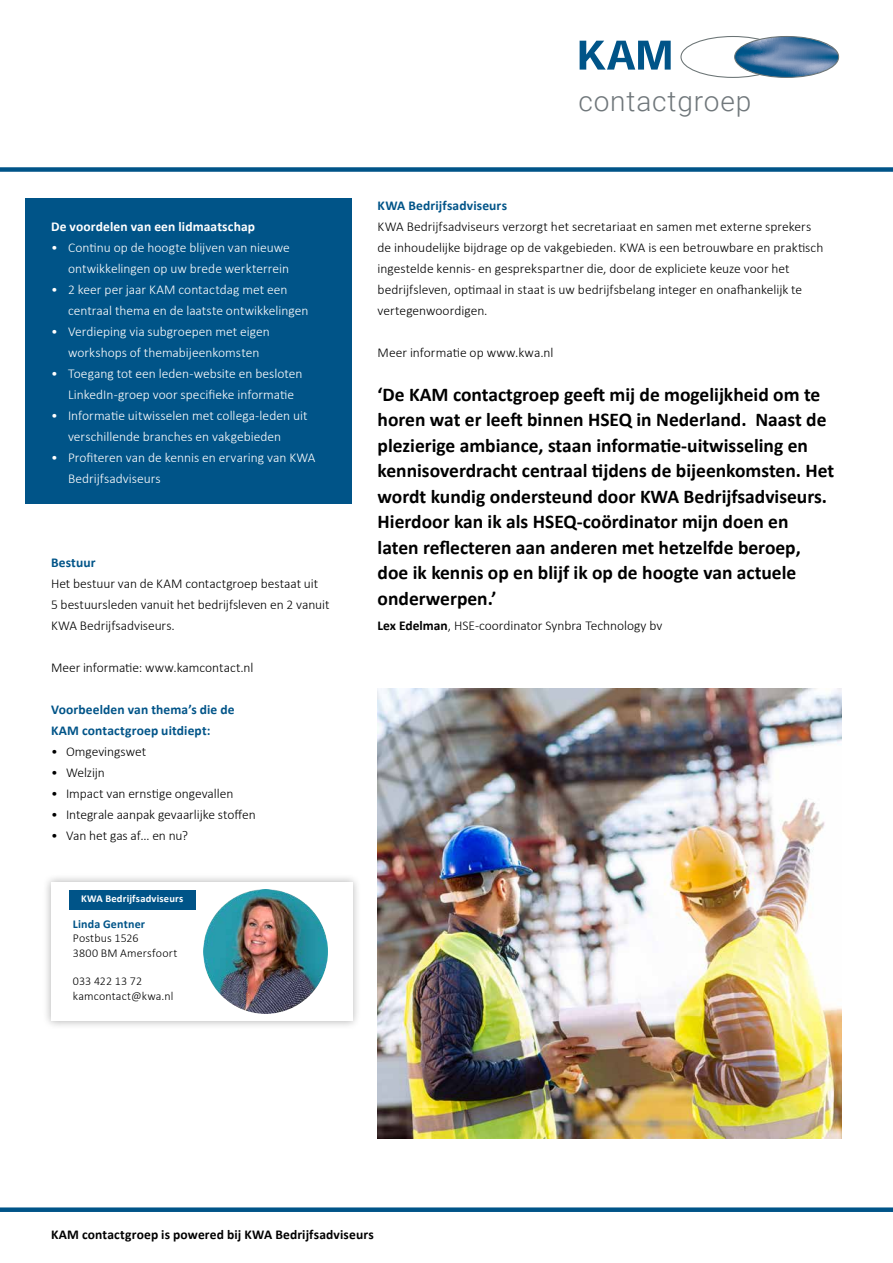
<style>
.page{position:relative;width:893px;height:1263px;background:#fff}
.page>*{position:absolute;margin:0;border:0;box-sizing:border-box;transform-origin:0 0}
.t1{font:300 28.05px "Roboto";letter-spacing:.03em;color:#70777b}
.t2{font:700 19.5px/25.5px "Calibri";color:#000}
.t3{font:300 13.5px/21px "Calibri";color:#000}
.t4{font:300 13.5px/21px "Calibri";color:#fff}
.t5{font:700 13.5px/21px "Calibri";letter-spacing:.01em;color:#005488}
.t6{font:700 13.5px "Calibri";letter-spacing:.01em;color:#000}
.t7{font:700 13.5px "Calibri";letter-spacing:.01em;color:#fff}
.t8{font:300 12px/14.4px "Calibri";letter-spacing:.015em;color:#000}
.t9{font:700 12px "Calibri";letter-spacing:.015em;color:#005488}
.t10{font:700 10.5px "Calibri";letter-spacing:.02em;color:#fff}
.s1{font-weight:700}
</style>
<div class="page">
<div style="left:26px;top:198px;width:326px;height:306px;background:#005488"></div>
<div style="left:0;top:167px;width:893px;height:5px;background:#005488"></div>
<div style="left:0;top:1207px;width:893px;height:5px;background:#005488"></div>
<div style="left:42px;top:873px;width:319px;height:156px;background:#000;opacity:.3"></div>
<div style="left:51px;top:882px;width:301px;height:139px;background:#fff"></div>
<img style="left:203px;top:889px;width:125px;height:125px;border-radius:62px">
<div style="left:69px;top:890px;width:127px;height:20px;background:#005488"></div>
<img style="left:378px;top:689px;width:464px;height:450px">
<div style="left:680px;top:36px;width:105px;height:42px;border:1px solid #6b7475;border-radius:50%"></div>
<svg style="left:735px;top:36px;width:104px;height:41px"></svg>
<div style="left:734px;top:36px;width:105px;height:42px;border:1px solid #6b7475;border-radius:50%"></div>
<svg style="left:580px;top:41px;width:91px;height:29px"></svg>
<p class="t7" style="left:51px;top:217px;width:206px">De voordelen van een lidmaatschap</p>
<p class="t4" style="left:51px;top:237px;width:240px;text-align:right">• Continu op de hoogte blijven van nieuwe ontwikkelingen op uw brede werkterrein</p>
<p class="t4" style="left:68px;top:279px;width:242px;text-indent:-17px">• 2 keer per jaar KAM contactdag met een centraal thema en de laatste ontwikkelingen</p>
<p class="t4" style="left:51px;top:321px;width:220px;text-align:center">• Verdieping via subgroepen met eigen workshops of themabijeenkomsten</p>
<p class="t4" style="left:68px;top:363px;width:236px;text-indent:-17px">• Toegang tot een leden-website en besloten<br>LinkedIn-groep voor specifieke informatie</p>
<p class="t4" style="left:68px;top:405px;width:241px;text-indent:-17px">• Informatie uitwisselen met collega-leden uit verschillende branches en vakgebieden</p>
<p class="t4" style="left:68px;top:447px;width:249px;text-indent:-17px">• Profiteren van de kennis en ervaring van KWA<br>Bedrijfsadviseurs</p>
<p class="t5" style="left:51px;top:552px;width:46px">Bestuur</p>
<p class="t3" style="left:51px;top:573px;width:280px">Het bestuur van de KAM contactgroep bestaat uit<br>5 bestuursleden vanuit het bedrijfsleven en 2 vanuit<br>KWA Bedrijfsadviseurs.</p>
<p class="t3" style="left:51px;top:657px;width:204px">Meer informatie: www.kamcontact.nl</p>
<p class="t5" style="left:51px;top:699px;width:185px">Voorbeelden van thema’s die de<br>KAM contactgroep uitdiept:</p>
<p class="t3" style="left:51px;top:741px;width:97px">• Omgevingswet</p>
<p class="t3" style="left:51px;top:762px;width:55px">• Welzijn</p>
<p class="t3" style="left:51px;top:783px;width:184px">• Impact van ernstige ongevallen</p>
<p class="t3" style="left:51px;top:804px;width:206px">• Integrale aanpak gevaarlijke stoffen</p>
<p class="t3" style="left:51px;top:825px;width:139px">• Van het gas af… en nu?</p>
<p class="t10" style="left:81px;top:891px;width:104px">KWA Bedrijfsadviseurs</p>
<p class="t9" style="left:73px;top:915px;width:74px">Linda Gentner</p>
<p class="t8" style="left:73px;top:931px;width:106px">Postbus 1526<br>3800 BM Amersfoort</p>
<p class="t8" style="left:73px;top:974px;width:102px">033 422 13 72 kamcontact@kwa.nl</p>
<h1 class="t1" style="left:578px;top:81px;width:174px">contactgroep</h1>
<p class="t5" style="left:378px;top:195px;width:131px">KWA Bedrijfsadviseurs</p>
<p class="t3" style="left:378px;top:216px;width:447px">KWA Bedrijfsadviseurs verzorgt het secretariaat en samen met externe sprekers de inhoudelijke bijdrage op de vakgebieden. KWA is een betrouwbare en praktisch ingestelde kennis- en gesprekspartner die, door de expliciete keuze voor het bedrijfsleven, optimaal in staat is uw bedrijfsbelang integer en onafhankelijk te vertegenwoordigen.</p>
<p class="t3" style="left:378px;top:342px;width:178px">Meer informatie op www.kwa.nl</p>
<p class="t2" style="left:378px;top:381px;width:458px">‘De KAM contactgroep geeft mij de mogelijkheid om te horen wat er leeft binnen HSEQ in Nederland. Naast de plezierige ambiance, staan informatie-uitwisseling en kennisoverdracht centraal tijdens de bijeenkomsten. Het wordt kundig ondersteund door KWA Bedrijfsadviseurs.<br>Hierdoor kan ik als HSEQ-coördinator mijn doen en laten reflecteren aan anderen met hetzelfde beroep, doe ik kennis op en blijf ik op de hoogte van actuele onderwerpen.’</p>
<p class="t3" style="left:378px;top:615px;width:286px"><span class="s1">Lex Edelman</span>, HSE-coordinator Synbra Technology bv</p>
<p class="t6" style="left:51px;top:1225px;width:324px">KAM contactgroep is powered bij KWA Bedrijfsadviseurs</p>
</div>
